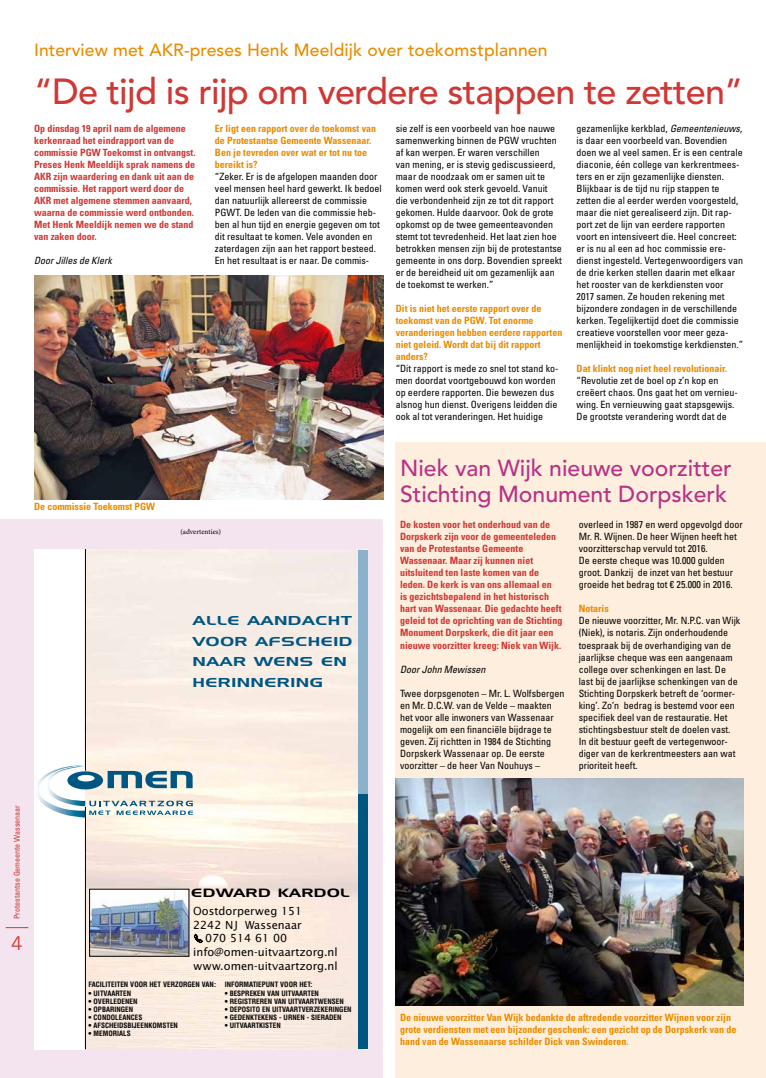
<style>
.page{position:relative;width:766px;height:1078px;background:#fff}
.page>*{position:absolute;margin:0;border:0;box-sizing:border-box;transform-origin:0 0}
.t1{font:500 36px "Avenir LT Std";letter-spacing:-.02em;color:#cf3835}
.t2{font:500 23px/26px "Avenir LT Std";color:#b73285}
.t3{font:19px "Trade Gothic LT Std";color:#cf3835}
.t4{font:500 17.5px "Avenir LT Std";letter-spacing:.005em;color:#e98c00}
.t5{font:13px/20.4px "Gendron";letter-spacing:.065em;color:#005682}
.t6{font:12.1px "Gendron";letter-spacing:.06em;color:#000}
.t7{font:11.1px/13.9px "Lucida Sans";color:#000}
.t8{font:condensed 10px/12px "Univers LT Std";color:#000}
.t9{font:700 condensed 10px/12px "Univers LT Std";color:#cf3835}
.t10{font:700 condensed 10px/12px "Univers LT Std";color:#e98c00}
.t11{font:italic condensed 10px "Univers LT Std";color:#000}
.t12{font:condensed 8px "Univers LT Std";color:#cf3835}
.t13{font:7.3px "Minion Pro";color:#000}
.t14{font:700 condensed 7.2px "Helvetica";color:#000}
.s1{font-style:italic}
.s2{font-family:"FF Dingbests"}
</style>
<div class="page">
<div style="left:395px;top:442px;width:370px;height:635px;background:#fdeedd"></div>
<div style="left:0;top:519px;width:383px;height:558px;background:#f3e4ef"></div>
<svg style="left:6px;top:927px;width:22px;height:1px"></svg>
<div style="left:34px;top:549px;width:333px;height:500px;background:#fff"></div>
<img style="left:86px;top:549px;width:272px;height:499px">
<div style="left:358px;top:549px;width:9px;height:251px;background:#8bb2ca"></div>
<div style="left:358px;top:794px;width:9px;height:254px;background:#005682"></div>
<svg style="left:194px;top:933px;width:9px;height:9px"></svg>
<svg style="left:38px;top:765px;width:155px;height:52px"></svg>
<hr style="left:85px;top:549px;width:1px;height:221px;background:#000">
<hr style="left:85px;top:806px;width:1px;height:242px;background:#000">
<img style="left:91px;top:890px;width:96px;height:64px">
<img style="left:34px;top:275px;width:349px;height:224px">
<img style="left:396px;top:778px;width:347px;height:227px">
<h3 class="t4" style="left:34px;top:40px;width:515px">Interview met AKR-preses Henk Meeldijk over toekomstplannen</h3>
<h1 class="t1" style="left:34px;top:70px;width:710px">“De tijd is rijp om verdere stappen te zetten”</h1>
<p class="t9" style="left:34px;top:122px;width:163px">Op dinsdag 19 april nam de algemene kerkenraad het eindrapport van de commissie PGW Toekomst in ontvangst.<br>Preses Henk Meeldijk sprak namens de AKR zijn waardering en dank uit aan de commissie. Het rapport werd door de AKR met algemene stemmen aanvaard, waarna de commissie werd ontbonden.<br>Met Henk Meeldijk nemen we de stand van zaken door.</p>
<p class="t11" style="left:34px;top:254px;width:79px">Door Jilles de Klerk</p>
<p class="t8" style="left:576px;top:122px;width:168px">gezamenlijke kerkblad, <span class="s1">Gemeentenieuws</span>, is daar een voorbeeld van. Bovendien doen we al veel samen. Er is een centrale diaconie, één college van kerkrentmees&shy;ters en er zijn gezamenlijke diensten.<br>Blijkbaar is de tijd nu rijp stappen te zetten die al eerder werden voorgesteld, maar die niet gerealiseerd zijn. Dit rap&shy;port zet de lijn van eerdere rapporten voort en intensiveert die. Heel concreet: er is nu al een ad hoc commissie ere&shy;dienst ingesteld. Vertegenwoordigers van de drie kerken stellen daarin met elkaar het rooster van de kerkdiensten voor 2017 samen. Ze houden rekening met bijzondere zondagen in de verschillende kerken. Tegelijkertijd doet die commissie creatieve voorstellen voor meer geza&shy;menlijkheid in toekomstige kerkdiensten.”</p>
<p class="t10" style="left:576px;top:362px;width:152px">Dat klinkt nog niet heel revolutionair.</p>
<p class="t8" style="left:576px;top:374px;width:163px">“Revolutie zet de boel op z’n kop en creëert chaos. Ons gaat het om vernieu&shy;wing. En vernieuwing gaat stapsgewijs.<br>De grootste verandering wordt dat de</p>
<p class="t8" style="left:395px;top:122px;width:168px">sie zelf is een voorbeeld van hoe nauwe samenwerking binnen de PGW vruchten af kan werpen. Er waren verschillen<br>van mening, er is stevig gediscussieerd, maar de noodzaak om er samen uit te komen werd ook sterk gevoeld. Vanuit die verbondenheid zijn ze tot dit rapport gekomen. Hulde daarvoor. Ook de grote opkomst op de twee gemeenteavonden stemt tot tevredenheid. Het laat zien hoe betrokken mensen zijn bij de protestantse gemeente in ons dorp. Bovendien spreekt er de bereidheid uit om gezamenlijk aan de toekomst te werken.”</p>
<p class="t10" style="left:395px;top:302px;width:168px">Dit is niet het eerste rapport over de toekomst van de PGW. Tot enorme veranderingen hebben eerdere rapporten niet geleid. Wordt dat bij dit rapport anders?</p>
<p class="t8" style="left:395px;top:362px;width:164px">“Dit rapport is mede zo snel tot stand ko&shy;men doordat voortgebouwd kon worden op eerdere rapporten. Die bewezen dus alsnog hun dienst. Overigens leidden die ook al tot veranderingen. Het huidige</p>
<p class="t10" style="left:215px;top:122px;width:163px">Er ligt een rapport over de toekomst van de Protestantse Gemeente Wassenaar.<br>Ben je tevreden over wat er tot nu toe bereikt is?</p>
<p class="t8" style="left:215px;top:170px;width:168px">“Zeker. Er is de afgelopen maanden door veel mensen heel hard gewerkt. Ik bedoel dan natuurlijk allereerst de commissie PGWT. De leden van die commissie heb&shy;ben al hun tijd en energie gegeven om tot dit resultaat te komen. Vele avonden en zaterdagen zijn aan het rapport besteed.<br>En het resultaat is er naar. De commis-</p>
<p class="t10" style="left:34px;top:500px;width:122px">De commissie Toekomst PGW</p>
<p class="t13" style="left:180px;top:526px;width:42px">(advertenties)</p>
<h3 class="t5" style="left:193px;top:610px;width:161px">ALLE AANDACHT<br>VOOR AFSCHEID<br>NAAR WENS EN<br>HERINNERING</h3>
<p class="t12" style="left:12px;top:918px;width:115px;rotate:-90deg">Protestantse Gemeente Wassenaar</p>
<h3 class="t3" style="left:11px;top:931px;width:13px">4</h3>
<p class="t6" style="left:191px;top:886px;width:160px">EDWARD KARDOL</p>
<p class="t7" style="left:193px;top:903px;width:146px">Oostdorperweg 151<br>2242 NJ Wassenaar<br><span class="s2">S</span> 070 514 61 00 info@omen-uitvaartzorg.nl www.omen-uitvaartzorg.nl</p>
<p class="t14" style="left:89px;top:979px;width:129px">FACILITEITEN VOOR HET VERZORGEN VAN:</p>
<p class="t14" style="left:89px;top:988px;width:44px">• UITVAARTEN</p>
<p class="t14" style="left:89px;top:996px;width:50px">• OVERLEDENEN</p>
<p class="t14" style="left:89px;top:1004px;width:46px">• OPBARINGEN</p>
<p class="t14" style="left:89px;top:1012px;width:55px">• CONDOLEANCES</p>
<p class="t14" style="left:89px;top:1020px;width:91px">• AFSCHEIDSBIJEENKOMSTEN</p>
<p class="t14" style="left:89px;top:1028px;width:44px">• MEMORIALS</p>
<p class="t14" style="left:224px;top:979px;width:89px">INFORMATIEPUNT VOOR HET:</p>
<p class="t14" style="left:224px;top:988px;width:96px">• BESPREKEN VAN UITVAARTEN</p>
<p class="t14" style="left:224px;top:996px;width:121px">• REGISTREREN VAN UITVAARTWENSEN</p>
<p class="t14" style="left:224px;top:1004px;width:128px">• DEPOSITO EN UITVAARTVERZEKERINGEN</p>
<p class="t14" style="left:224px;top:1012px;width:118px">• GEDENKTEKENS - URNEN - SIERADEN</p>
<p class="t14" style="left:224px;top:1020px;width:58px">• UITVAARTKISTEN</p>
<h2 class="t2" style="left:400px;top:456px;width:333px">Niek van Wijk nieuwe voorzitter<br>Stichting Monument Dorpskerk</h2>
<p class="t9" style="left:400px;top:518px;width:164px">De kosten voor het onderhoud van de Dorpskerk zijn voor de gemeenteleden van de Protestantse Gemeente Wassenaar. Maar zij kunnen niet uitsluitend ten laste komen van de leden. De kerk is van ons allemaal en<br>is gezichtsbepalend in het historisch hart van Wassenaar. Die gedachte heeft geleid tot de oprichting van de Stichting Monument Dorpskerk, die dit jaar een nieuwe voorzitter kreeg: Niek van Wijk.</p>
<p class="t11" style="left:400px;top:662px;width:87px">Door John Mewissen</p>
<p class="t8" style="left:400px;top:686px;width:166px">Twee dorpsgenoten – Mr. L. Wolfsbergen en Mr. D.C.W. van de Velde – maakten het voor alle inwoners van Wassenaar mogelijk om een financiële bijdrage te geven. Zij richtten in 1984 de Stichting Dorpskerk Wassenaar op. De eerste voorzitter – de heer Van Nouhuys –</p>
<p class="t8" style="left:578px;top:518px;width:165px">overleed in 1987 en werd opgevolgd door Mr. R. Wijnen. De heer Wijnen heeft het voorzitterschap vervuld tot 2016.<br>De eerste cheque was 10.000 gulden groot. Dankzij de inzet van het bestuur groeide het bedrag tot € 25.000 in 2016.</p>
<p class="t10" style="left:578px;top:602px;width:31px">Notaris</p>
<p class="t8" style="left:578px;top:614px;width:163px">De nieuwe voorzitter, Mr. N.P.C. van Wijk (Niek), is notaris. Zijn onderhoudende toespraak bij de overhandiging van de jaarlijkse cheque was een aangenaam college over schenkingen en last. De last bij de jaarlijkse schenkingen van de Stichting Dorpskerk betreft de ‘oormer&shy;king’. Zo’n bedrag is bestemd voor een specifiek deel van de restauratie. Het stichtingsbestuur stelt de doelen vast.<br>In dit bestuur geeft de vertegenwoor&shy;diger van de kerkrentmeesters aan wat prioriteit heeft.</p>
<p class="t10" style="left:400px;top:1010px;width:338px">De nieuwe voorzitter Van Wijk bedankte de aftredende voorzitter Wijnen voor zijn grote verdiensten met een bijzonder geschenk: een gezicht op de Dorpskerk van de hand van de Wassenaarse schilder Dick van Swinderen.</p>
</div>
